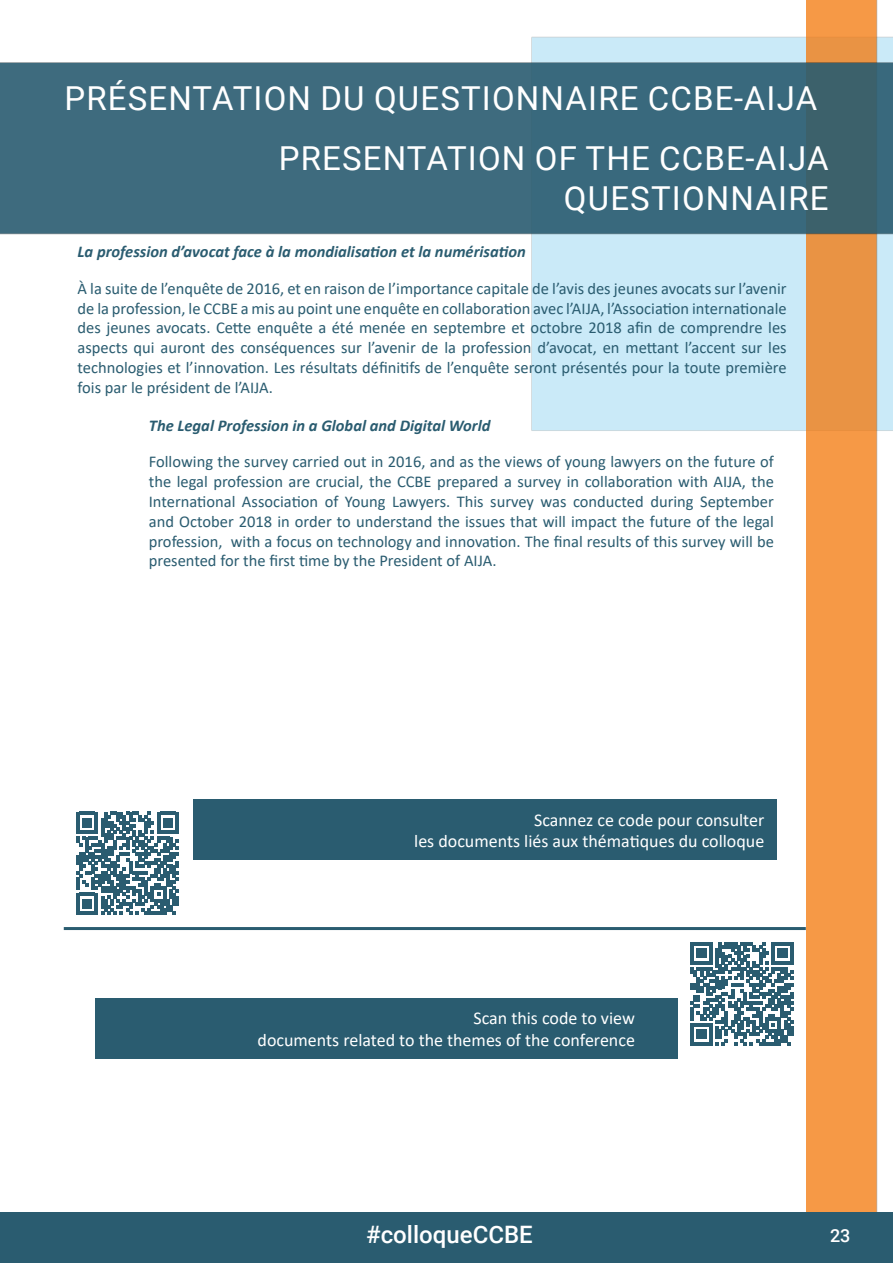
<style>
.page{position:relative;width:893px;height:1263px;background:#fff}
.page>*{position:absolute;margin:0;border:0;box-sizing:border-box;transform-origin:0 0}
.t1{font:33px/39.6px "Roboto";letter-spacing:.035em;color:#fff;text-align:right}
.t2{font:500 24px "Roboto";color:#fff}
.t3{font:18px/21.6px "Calibri";color:#fff;text-align:right}
.t4{font:500 18px "Roboto";color:#fff}
.Programme_contenu_sa{font:16.5px/19.8px "Calibri";color:#2a5c70;text-align:justify}
.Programme_contenu_sa-2{font:italic 700 16.5px "Calibri";color:#2a5c70}
</style>
<div class="page">
<img style="left:23px;top:36px;width:783px;height:395px">
<img style="left:806px;top:0;width:87px;height:1212px">
<div style="left:1px;top:62px;width:22px;height:173px;background:#3e6b7e"></div>
<img style="left:0;top:26px;width:1px;height:528px">
<div style="left:0;top:1212px;width:893px;height:51px;background:#2a5c70"></div>
<svg style="left:76px;top:812px;width:103px;height:102px"></svg>
<hr style="left:64px;top:927px;width:742px;height:3px;background:#2a5c70">
<div style="left:193px;top:799px;width:584px;height:61px;background:#2a5c70"></div>
<div style="left:96px;top:998px;width:582px;height:61px;background:#2a5c70"></div>
<svg style="left:691px;top:942px;width:102px;height:103px"></svg>
<p class="t1" style="left:64px;top:77px;width:754px">PRÉSENTATION DU QUESTIONNAIRE CCBE-AIJA</p>
<p class="t1" style="left:279px;top:138px;width:551px">PRESENTATION OF THE CCBE-AIJA<br>QUESTIONNAIRE</p>
<p class="Programme_contenu_sa-2" style="left:78px;top:240px;width:450px">La profession d’avocat face à la mondialisation et la numérisation</p>
<p class="Programme_contenu_sa" style="left:78px;top:278px;width:711px">À la suite de l’enquête de 2016, et en raison de l’importance capitale de l’avis des jeunes avocats sur l’avenir de la profession, le CCBE a mis au point une enquête en collaboration avec l’AIJA, l’Association internationale des jeunes avocats. Cette enquête a été menée en septembre et octobre 2018 afin de comprendre les aspects qui auront des conséquences sur l’avenir de la profession d’avocat, en mettant l’accent sur les technologies et l’innovation. Les résultats définitifs de l’enquête seront présentés pour la toute première fois par le président de l’AIJA.</p>
<p class="Programme_contenu_sa-2" style="left:149px;top:413px;width:343px">The Legal Profession in a Global and Digital World</p>
<p class="Programme_contenu_sa" style="left:149px;top:452px;width:627px">Following the survey carried out in 2016, and as the views of young lawyers on the future of the legal profession are crucial, the CCBE prepared a survey in collaboration with AIJA, the International Association of Young Lawyers. This survey was conducted during September and October 2018 in order to understand the issues that will impact the future of the legal profession, with a focus on technology and innovation. The final results of this survey will be presented for the first time by the President of AIJA.</p>
<p class="t3" style="left:414px;top:808px;width:352px">Scannez ce code pour consulter<br>les documents liés aux thématiques du colloque</p>
<p class="t3" style="left:258px;top:1007px;width:379px">Scan this code to view<br>documents related to the themes of the conference</p>
<h2 class="t2" style="left:366px;top:1217px;width:168px">#colloqueCCBE</h2>
<p class="t4" style="left:830px;top:1223px;width:22px">23</p>
</div>
